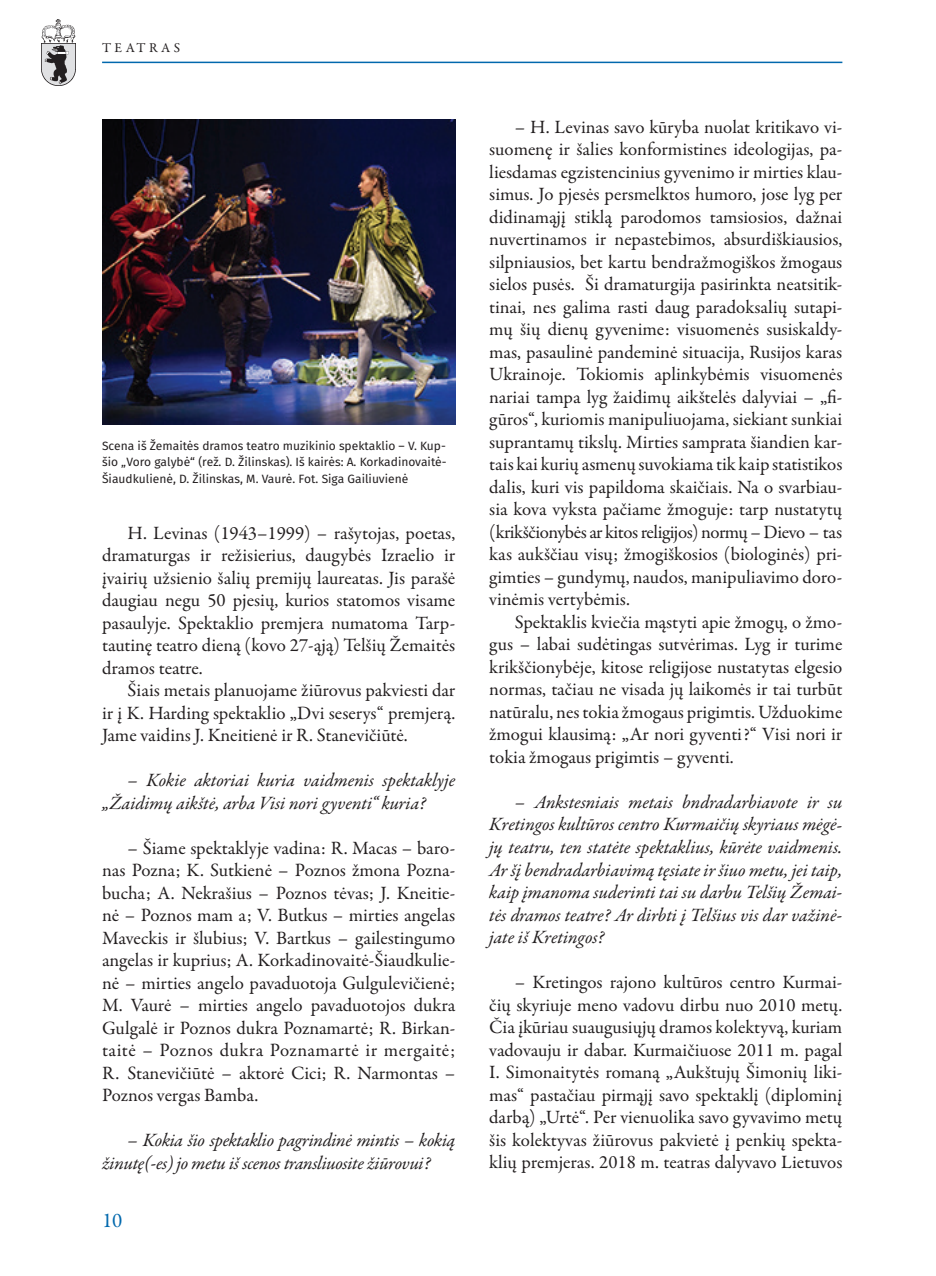
<style>
.page{position:relative;width:936px;height:1276px;background:#fff}
.page>*{position:absolute;margin:0;border:0;box-sizing:border-box;transform-origin:0 0}
.t1{font:21px "Garamond Premr Pro";color:#0168ad}
.t2{font:18.9px/22.5px "Garamond Premr Pro";letter-spacing:-.005em;color:#231f20;text-align:justify}
.t3{font:italic 18.9px/22.5px "Garamond Premr Pro";letter-spacing:-.01em;color:#231f20}
.t4{font:13.5px "Garamond Premr Pro";letter-spacing:.255em;color:#231f20}
.t5{font:12px/16.5px "Fira Sans";color:#231f20;text-align:justify}
</style>
<div class="page">
<img style="left:41px;top:19px;width:35px;height:67px">
<hr style="left:102px;top:62px;width:740px;height:1px;background:#0168ad">
<img style="left:102px;top:119px;width:353px;height:305px">
<p class="t4" style="left:102px;top:39px;width:79px">TEATRAS</p>
<p class="t5" style="left:102px;top:438px;width:346px">Scena iš Žemaitės dramos teatro muzikinio spektaklio – V. Kup&shy;šio „Voro galybė“ (rež. D. Žilinskas). Iš kairės: A. Korkadinovaitė-Šiaudkulienė, D. Žilinskas, M. Vaurė. Fot. Siga Gailiuvienė</p>
<p class="t2" style="left:102px;top:522px;width:354px;text-indent:26px">H. Levinas (1943–1999) – rašytojas, poetas, dramaturgas ir režisierius, daugybės Izraelio ir įvairių užsienio šalių premijų laureatas. Jis parašė daugiau negu 50 pjesių, kurios statomos visame pasaulyje. Spektaklio premjera numatoma Tarp&shy;tautinę teatro dieną (kovo 27-ąją) Telšių Žemaitės dramos teatre.</p>
<p class="t2" style="left:102px;top:679px;width:354px;text-indent:26px">Šiais metais planuojame žiūrovus pakviesti dar ir į K. Harding spektaklio „Dvi seserys“ premjerą.<br>Jame vaidins J. Kneitienė ir R. Stanevičiūtė.</p>
<p class="t3" style="left:102px;top:770px;width:354px;text-indent:26px">– Kokie aktoriai kuria vaidmenis spektaklyje „Žaidimų aikštė, arba Visi nori gyventi“ kuria?</p>
<p class="t2" style="left:102px;top:837px;width:354px;text-indent:26px">– Šiame spektaklyje vadina: R. Macas – baro&shy;nas Pozna; K. Sutkienė – Poznos žmona Pozna&shy;bucha; A. Nekrašius – Poznos tėvas; J. Kneitie&shy;nė – Poznos mam a; V. Butkus – mirties angelas Maveckis ir šlubius; V. Bartkus – gailestingumo angelas ir kuprius; A. Korkadinovaitė-Šiaudkulie&shy;nė – mirties angelo pavaduotoja Gulgulevičienė; M. Vaurė – mirties angelo pavaduotojos dukra Gulgalė ir Poznos dukra Poznamartė; R. Birkan&shy;taitė – Poznos dukra Poznamartė ir mergaitė; R. Stanevičiūtė – aktorė Cici; R. Narmontas – Poznos vergas Bamba.</p>
<p class="t3" style="left:102px;top:1130px;width:354px;text-indent:26px">– Kokia šio spektaklio pagrindinė mintis – kokią žinutę(-es) jo metu iš scenos transliuosite žiūrovui?</p>
<p class="t1" style="left:102px;top:1208px;width:22px">10</p>
<p class="t2" style="left:489px;top:116px;width:354px;text-indent:26px">– H. Levinas savo kūryba nuolat kritikavo vi&shy;suomenę ir šalies konformistines ideologijas, pa&shy;liesdamas egzistencinius gyvenimo ir mirties klau&shy;simus. Jo pjesės persmelktos humoro, jose lyg per didinamąjį stiklą parodomos tamsiosios, dažnai nuvertinamos ir nepastebimos, absurdiškiausios, silpniausios, bet kartu bendražmogiškos žmogaus sielos pusės. Ši dramaturgija pasirinkta neatsitik&shy;tinai, nes galima rasti daug paradoksalių sutapi&shy;mų šių dienų gyvenime: visuomenės susiskaldy&shy;mas, pasaulinė pandeminė situacija, Rusijos karas Ukrainoje. Tokiomis aplinkybėmis visuomenės nariai tampa lyg žaidimų aikštelės dalyviai – „fi&shy;gūros“, kuriomis manipuliuojama, siekiant sunkiai suprantamų tikslų. Mirties samprata šiandien kar&shy;tais kai kurių asmenų suvokiama tik kaip statistikos dalis, kuri vis papildoma skaičiais. Na o svarbiau&shy;sia kova vyksta pačiame žmoguje: tarp nustatytų (krikščionybės ar kitos religijos) normų – Dievo – tas kas aukščiau visų; žmogiškosios (biologinės) pri&shy;gimties – gundymų, naudos, manipuliavimo doro&shy;vinėmis vertybėmis.</p>
<p class="t2" style="left:489px;top:611px;width:354px;text-indent:26px">Spektaklis kviečia mąstyti apie žmogų, o žmo&shy;gus – labai sudėtingas sutvėrimas. Lyg ir turime krikščionybėje, kitose religijose nustatytas elgesio normas, tačiau ne visada jų laikomės ir tai turbūt natūralu, nes tokia žmogaus prigimtis. Užduokime žmogui klausimą: „Ar nori gyventi?“ Visi nori ir tokia žmogaus prigimtis – gyventi.</p>
<p class="t3" style="left:489px;top:792px;width:354px;text-align:justify;text-indent:26px">– Ankstesniais metais bndradarbiavote ir su Kretingos kultūros centro Kurmaičių skyriaus mėgė&shy;jų teatru, ten statėte spektaklius, kūrėte vaidmenis.<br>Ar šį bendradarbiavimą tęsiate ir šiuo metu, jei taip, kaip įmanoma suderinti tai su darbu Telšių Žemai&shy;tės dramos teatre? Ar dirbti į Telšius vis dar važinė&shy;jate iš Kretingos?</p>
<p class="t2" style="left:489px;top:971px;width:354px;text-indent:26px">– Kretingos rajono kultūros centro Kurmai&shy;čių skyriuje meno vadovu dirbu nuo 2010 metų.<br>Čia įkūriau suaugusiųjų dramos kolektyvą, kuriam vadovauju ir dabar. Kurmaičiuose 2011 m. pagal I. Simonaitytės romaną „Aukštujų Šimonių liki&shy;mas“ pastačiau pirmąjį savo spektaklį (diplominį darbą) „Urtė“. Per vienuolika savo gyvavimo metų šis kolektyvas žiūrovus pakvietė į penkių spekta&shy;klių premjeras. 2018 m. teatras dalyvavo Lietuvos</p>
</div>
